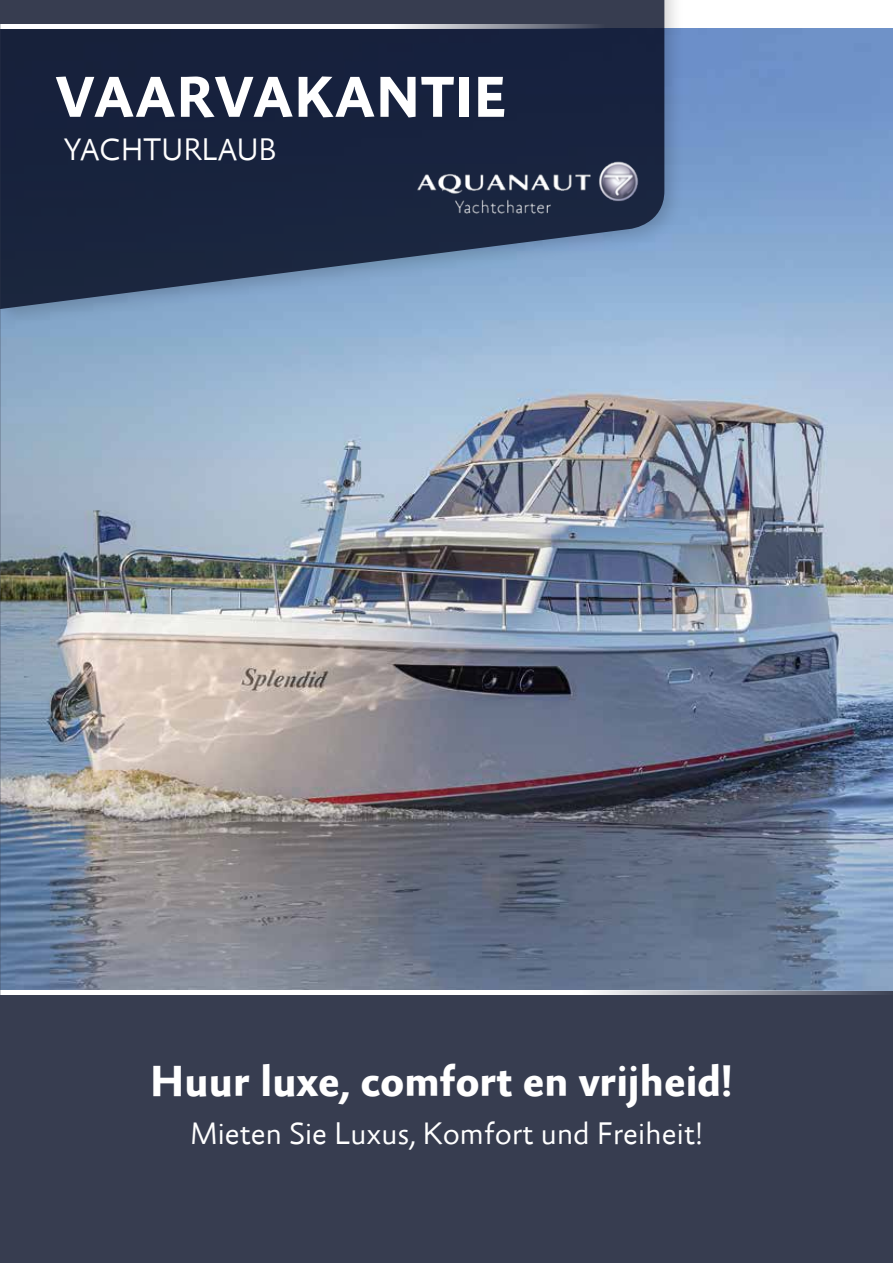
<style>
.page{position:relative;width:893px;height:1263px;background:#fff}
.page>*{position:absolute;margin:0;border:0;box-sizing:border-box;transform-origin:0 0}
.t1{font:700 58.5px "Absara Sans";color:#fff}
.t2{font:700 45px "Absara Sans";letter-spacing:-.01em;color:#fff}
.t3{font:300 31.5px "Absara Sans TF";letter-spacing:-.01em;color:#fff}
</style>
<div class="page">
<img style="left:0;top:28px;width:893px;height:963px">
<div style="left:0;top:0;width:685px;height:328px;background:#000;opacity:.17"></div>
<svg style="left:1px;top:0;width:663px;height:318px;background:#2f3d59"></svg>
<div style="left:0;top:991px;width:893px;height:272px;background:#373d50"></div>
<svg style="left:0;top:25px;width:605px;height:3px"></svg>
<svg style="left:0;top:991px;width:884px;height:3px;background:#dedfe2"></svg>
<img style="left:402px;top:159px;width:254px;height:61px">
<h1 class="t1" style="left:55px;top:67px;width:454px">VAARVAKANTIE</h1>
<p class="t3" style="left:63px;top:133px;width:215px">YACHTURLAUB</p>
<h2 class="t2" style="left:150px;top:1057px;width:584px">Huur luxe, comfort en vrijheid!</h2>
<p class="t3" style="left:190px;top:1117px;width:514px">Mieten Sie Luxus, Komfort und Freiheit!</p>
</div>
